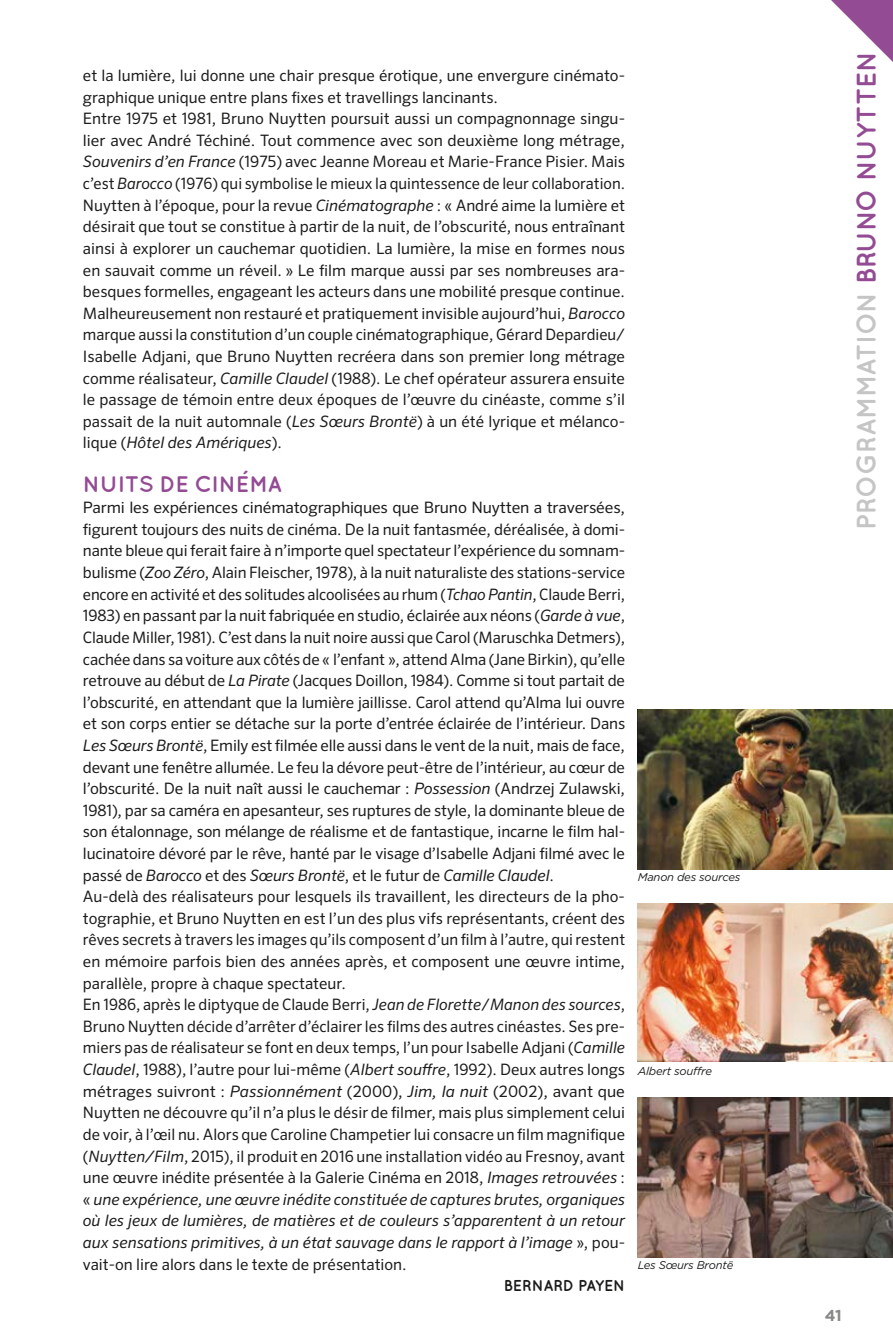
<style>
.page{position:relative;width:893px;height:1340px;background:#fff}
.page>*{position:absolute;margin:0;border:0;box-sizing:border-box;transform-origin:0 0}
.t1{font:700 27px "Quicksand";color:#c5c5c5}
.t2{font:700 22.5px "Quicksand";letter-spacing:-.01em;color:#934b93}
.t3{font:15.75px/21.6px "Sero Pro";color:#1c1c1a}
.t4{font:700 15.75px "Quicksand";letter-spacing:-.01em;color:#1c1c1a}
.t5{font:700 15.75px "Gotham HTF";color:#878786}
.t6{font:italic 11.25px "Gotham HTF";letter-spacing:-.02em;color:#1c1c1a}
.s1{font-style:italic}
.s2{color:#934b93}
</style>
<div class="page">
<img style="left:638px;top:1097px;width:255px;height:160px">
<img style="left:638px;top:903px;width:255px;height:158px">
<img style="left:638px;top:709px;width:255px;height:160px">
<svg style="left:831px;top:0;width:62px;height:62px"></svg>
<p class="t3" style="left:83px;top:64px;width:544px">et la lumière, lui donne une chair presque érotique, une envergure cinémato&shy;graphique unique entre plans fixes et travellings lancinants.<br>Entre 1975 et 1981, Bruno Nuytten poursuit aussi un compagnonnage singu&shy;lier avec André Téchiné. Tout commence avec son deuxième long métrage, <span class="s1">Souvenirs d’en France</span> (1975) avec Jeanne Moreau et Marie-France Pisier. Mais c’est <span class="s1">Barocco</span> (1976) qui symbolise le mieux la quintessence de leur collaboration.<br>Nuytten à l’époque, pour la revue <span class="s1">Cinématographe</span> : « André aime la lumière et désirait que tout se constitue à partir de la nuit, de l’obscurité, nous entraînant ainsi à explorer un cauchemar quotidien. La lumière, la mise en formes nous en sauvait comme un réveil. » Le film marque aussi par ses nombreuses ara&shy;besques formelles, engageant les acteurs dans une mobilité presque continue.<br>Malheureusement non restauré et pratiquement invisible aujourd’hui, <span class="s1">Barocco </span>marque aussi la constitution d’un couple cinématographique, Gérard Depardieu/ Isabelle Adjani, que Bruno Nuytten recréera dans son premier long métrage comme réalisateur, <span class="s1">Camille Claudel</span> (1988). Le chef opérateur assurera ensuite le passage de témoin entre deux époques de l’œuvre du cinéaste, comme s’il passait de la nuit automnale (<span class="s1">Les Sœurs Brontë</span>) à un été lyrique et mélanco&shy;lique (<span class="s1">Hôtel des Amériques</span>).</p>
<h2 class="t2" style="left:83px;top:470px;width:201px">NUITS DE CINÉMA</h2>
<p class="t3" style="left:83px;top:496px;width:544px">Parmi les expériences cinématographiques que Bruno Nuytten a traversées, figurent toujours des nuits de cinéma. De la nuit fantasmée, déréalisée, à domi&shy;nante bleue qui ferait faire à n’importe quel spectateur l’expérience du somnam&shy;bulisme (<span class="s1">Zoo Zéro</span>, Alain Fleischer, 1978), à la nuit naturaliste des stations-service encore en activité et des solitudes alcoolisées au rhum (<span class="s1">Tchao Pantin</span>, Claude Berri, 1983) en passant par la nuit fabriquée en studio, éclairée aux néons (<span class="s1">Garde à vue</span>, Claude Miller, 1981). C’est dans la nuit noire aussi que Carol (Maruschka Detmers), cachée dans sa voiture aux côtés de « l’enfant », attend Alma (Jane Birkin), qu’elle retrouve au début de <span class="s1">La Pirate</span> (Jacques Doillon, 1984). Comme si tout partait de l’obscurité, en attendant que la lumière jaillisse. Carol attend qu’Alma lui ouvre et son corps entier se détache sur la porte d’entrée éclairée de l’intérieur. Dans <span class="s1">Les Sœurs Brontë</span>, Emily est filmée elle aussi dans le vent de la nuit, mais de face, devant une fenêtre allumée. Le feu la dévore peut-être de l’intérieur, au cœur de l’obscurité. De la nuit naît aussi le cauchemar : <span class="s1">Possession</span> (Andrzej Zulawski, 1981), par sa caméra en apesanteur, ses ruptures de style, la dominante bleue de son étalonnage, son mélange de réalisme et de fantastique, incarne le film hal&shy;lucinatoire dévoré par le rêve, hanté par le visage d’Isabelle Adjani filmé avec le passé de <span class="s1">Barocco</span> et des <span class="s1">Sœurs Brontë</span>, et le futur de <span class="s1">Camille Claudel</span>.<br>Au-delà des réalisateurs pour lesquels ils travaillent, les directeurs de la pho&shy;tographie, et Bruno Nuytten en est l’un des plus vifs représentants, créent des rêves secrets à travers les images qu’ils composent d’un film à l’autre, qui restent en mémoire parfois bien des années après, et composent une œuvre intime, parallèle, propre à chaque spectateur.<br>En 1986, après le diptyque de Claude Berri, <span class="s1">Jean de Florette</span>/<span class="s1">Manon des sources</span>, Bruno Nuytten décide d’arrêter d’éclairer les films des autres cinéastes. Ses pre&shy;miers pas de réalisateur se font en deux temps, l’un pour Isabelle Adjani (<span class="s1">Camille Claudel</span>, 1988), l’autre pour lui-même (<span class="s1">Albert souffre</span>, 1992). Deux autres longs métrages suivront : <span class="s1">Passionnément</span> (2000), <span class="s1">Jim, la nuit</span> (2002), avant que Nuytten ne découvre qu’il n’a plus le désir de filmer, mais plus simplement celui de voir, à l’œil nu. Alors que Caroline Champetier lui consacre un film magnifique (<span class="s1">Nuytten/Film</span>, 2015), il produit en 2016 une installation vidéo au Fresnoy, avant une œuvre inédite présentée à la Galerie Cinéma en 2018, <span class="s1">Images retrouvées</span> : « <span class="s1">une expérience, une œuvre inédite constituée de captures brutes, organiques où les jeux de lumières, de matières et de couleurs s’apparentent à un retour aux sensations primitives, à un état sauvage dans le rapport à l’image</span> », pou&shy;vait-on lire alors dans le texte de présentation.</p>
<p class="t4" style="left:504px;top:1276px;width:123px">BERNARD PAYEN</p>
<p class="t6" style="left:638px;top:871px;width:104px">Manon des sources</p>
<p class="t6" style="left:638px;top:1065px;width:76px">Albert souffre</p>
<p class="t6" style="left:638px;top:1259px;width:97px">Les Sœurs Brontë</p>
<h1 class="t1" style="left:850px;top:530px;width:480px;rotate:-90deg">PROGRAMMATION <span class="s2">BRUNO NUYTTEN</span></h1>
<p class="t5" style="left:825px;top:1306px;width:19px">41</p>
</div>
